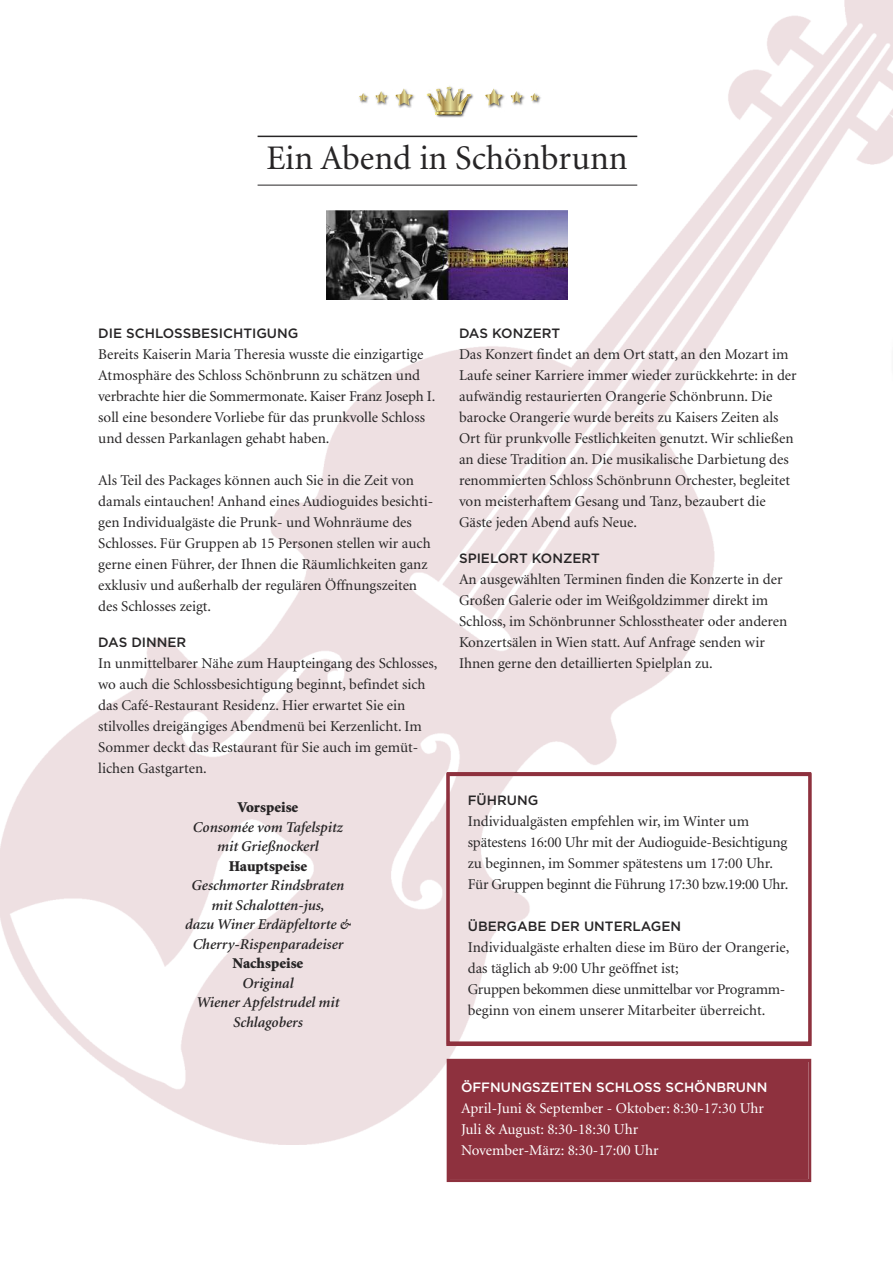
<style>
.page{position:relative;width:893px;height:1263px;background:#fff}
.page>*{position:absolute;margin:0;border:0;box-sizing:border-box;transform-origin:0 0}
.t1{font:34.5px "Minion";color:#272526}
.t2{font:15px/21px "Minion";color:#272526}
.t3{font:italic 600 15px/19.5px "Minion";color:#272526;text-align:center}
.t4{font:15px/21px "Minion";color:#fff}
.t5{font:900 15px "Minion";color:#272526}
.t6{font:500 13.5px "Gotham";color:#272526}
.t7{font:500 13.5px "Gotham";color:#fff}
</style>
<div class="page">
<img style="left:0;top:0;width:893px;height:1144px">
<hr style="left:258px;top:136px;width:379px;height:1px;background:#272526">
<hr style="left:258px;top:185px;width:379px;height:1px;background:#272526">
<img style="left:326px;top:210px;width:242px;height:90px">
<img style="left:411px;top:70px;width:82px;height:65px">
<svg style="left:437px;top:112px;width:25px;height:2px"></svg>
<svg style="left:427px;top:87px;width:44px;height:25px"></svg>
<img style="left:887px;top:329px;width:6px;height:76px">
<div style="left:447px;top:772px;width:364px;height:272px;border:3px solid #8e313e"></div>
<div style="left:450px;top:1062px;width:358px;height:117px;background:#8e313e"></div>
<div style="left:447px;top:1059px;width:364px;height:123px;border:3px solid #8e313e"></div>
<h1 class="t1" style="left:266px;top:144px;width:363px">Ein Abend in Schönbrunn</h1>
<p class="t6" style="left:98px;top:325px;width:202px">DIE SCHLOSSBESICHTIGUNG</p>
<p class="t2" style="left:98px;top:344px;width:339px">Bereits Kaiserin Maria Theresia wusste die einzigartige Atmosphäre des Schloss Schönbrunn zu schätzen und verbrachte hier die Sommermonate. Kaiser Franz Joseph I. soll eine besondere Vorliebe für das prunkvolle Schloss und dessen Parkanlagen gehabt haben.</p>
<p class="t2" style="left:98px;top:470px;width:336px">Als Teil des Packages können auch Sie in die Zeit von damals eintauchen! Anhand eines Audioguides besichti&shy;gen Individualgäste die Prunk- und Wohnräume des Schlosses. Für Gruppen ab 15 Personen stellen wir auch gerne einen Führer, der Ihnen die Räumlichkeiten ganz exklusiv und außerhalb der regulären Öffnungszeiten des Schlosses zeigt.</p>
<p class="t6" style="left:98px;top:635px;width:90px">DAS DINNER</p>
<p class="t2" style="left:98px;top:654px;width:341px">In unmittelbarer Nähe zum Haupteingang des Schlosses, wo auch die Schlossbesichtigung beginnt, befindet sich das Café-Restaurant Residenz. Hier erwartet Sie ein stilvolles dreigängiges Abendmenü bei Kerzenlicht. Im Sommer deckt das Restaurant für Sie auch im gemüt&shy;lichen Gastgarten.</p>
<p class="t5" style="left:238px;top:802px;width:62px">Vorspeise</p>
<p class="t3" style="left:193px;top:818px;width:152px">Consomée vom Tafelspitz mit Grießnockerl</p>
<p class="t5" style="left:229px;top:860px;width:80px">Hauptspeise</p>
<p class="t3" style="left:185px;top:877px;width:167px">Geschmorter Rindsbraten mit Schalotten-jus,<br>dazu Winer Erdäpfeltorte &amp;<br>Cherry-Rispenparadeiser</p>
<p class="t5" style="left:233px;top:958px;width:72px">Nachspeise</p>
<p class="t3" style="left:196px;top:974px;width:144px">Original<br>Wiener Apfelstrudel mit<br>Schlagobers</p>
<p class="t6" style="left:459px;top:325px;width:103px">DAS KONZERT</p>
<p class="t2" style="left:459px;top:344px;width:339px">Das Konzert findet an dem Ort statt, an den Mozart im Laufe seiner Karriere immer wieder zurückkehrte: in der aufwändig restaurierten Orangerie Schönbrunn. Die barocke Orangerie wurde bereits zu Kaisers Zeiten als Ort für prunkvolle Festlichkeiten genutzt. Wir schließen an diese Tradition an. Die musikalische Darbietung des renommierten Schloss Schönbrunn Orchester, begleitet von meisterhaftem Gesang und Tanz, bezaubert die Gäste jeden Abend aufs Neue.</p>
<p class="t6" style="left:459px;top:551px;width:142px">SPIELORT KONZERT</p>
<p class="t2" style="left:459px;top:570px;width:330px">An ausgewählten Terminen finden die Konzerte in der Großen Galerie oder im Weißgoldzimmer direkt im Schloss, im Schönbrunner Schlosstheater oder anderen Konzertsälen in Wien statt. Auf Anfrage senden wir Ihnen gerne den detaillierten Spielplan zu.</p>
<p class="t6" style="left:468px;top:792px;width:72px">FÜHRUNG</p>
<p class="t2" style="left:468px;top:811px;width:322px">Individualgästen empfehlen wir, im Winter um spätestens 16:00 Uhr mit der Audioguide-Besichtigung zu beginnen, im Sommer spätestens um 17:00 Uhr.<br>Für Gruppen beginnt die Führung 17:30 bzw.19:00 Uhr.</p>
<p class="t6" style="left:468px;top:918px;width:215px">ÜBERGABE DER UNTERLAGEN</p>
<p class="t2" style="left:468px;top:937px;width:323px">Individualgäste erhalten diese im Büro der Orangerie, das täglich ab 9:00 Uhr geöffnet ist;<br>Gruppen bekommen diese unmittelbar vor Programm - beginn von einem unserer Mitarbeiter überreicht.</p>
<p class="t7" style="left:461px;top:1079px;width:308px">ÖFFNUNGSZEITEN SCHLOSS SCHÖNBRUNN</p>
<p class="t4" style="left:461px;top:1099px;width:305px">April-Juni &amp; September - Oktober: 8:30-17:30 Uhr<br>Juli &amp; August: 8:30-18:30 Uhr<br>November-März: 8:30-17:00 Uhr</p>
</div>
